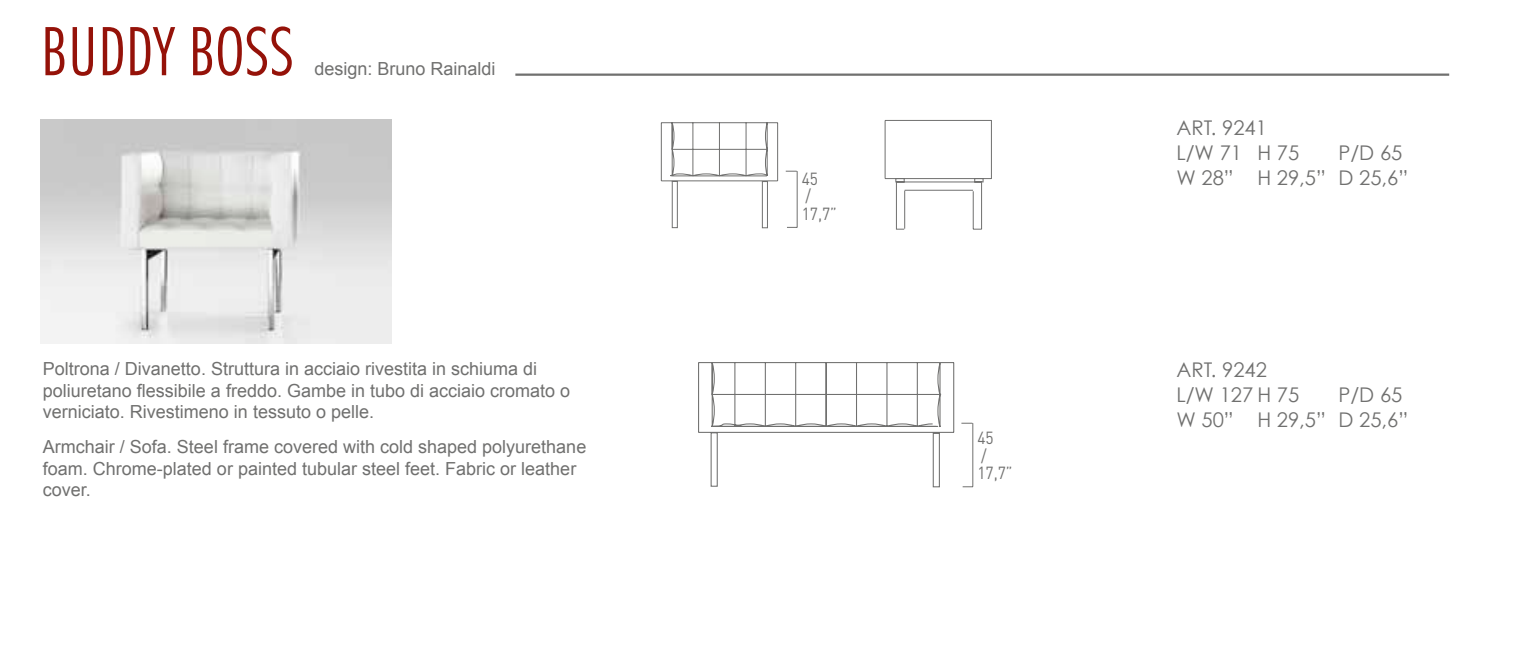
<style>
.page{position:relative;width:1533px;height:664px;background:#fff}
.page>*{position:absolute;margin:0;border:0;box-sizing:border-box;transform-origin:0 0}
.t1{font:300 condensed 67.5px "Futura BT";color:#951209}
.t2{font:20.25px/24.8px "Century Gothic";color:#70706f}
.t3{font:18px/21.6px "Arial";color:#70706f}
.t4{font:17.32px/17.3px "DIN";color:#70706f;scale:.9 1}
</style>
<div class="page">
<img style="left:41px;top:120px;width:350px;height:223px">
<hr style="left:515px;top:73px;width:934px;height:3px;background:#70706f">
<svg style="left:660px;top:122px;width:118px;height:106px"></svg>
<hr style="left:796px;top:171px;width:1px;height:56px;background:#70706f">
<hr style="left:896px;top:182px;width:1px;height:46px;background:#70706f">
<hr style="left:981px;top:183px;width:1px;height:46px;background:#70706f">
<hr style="left:991px;top:120px;width:1px;height:58px;background:#70706f">
<hr style="left:884px;top:120px;width:1px;height:58px;background:#70706f">
<hr style="left:904px;top:190px;width:69px;height:1px;background:#70706f">
<hr style="left:896px;top:181px;width:85px;height:1px;background:#70706f">
<hr style="left:972px;top:191px;width:1px;height:38px;background:#70706f">
<hr style="left:904px;top:191px;width:1px;height:37px;background:#70706f">
<svg style="left:974px;top:179px;width:9px;height:3px"></svg>
<svg style="left:895px;top:179px;width:9px;height:3px"></svg>
<hr style="left:885px;top:178px;width:106px;height:1px;background:#70706f">
<hr style="left:885px;top:120px;width:106px;height:1px;background:#70706f">
<svg style="left:698px;top:362px;width:256px;height:125px"></svg>
<hr style="left:972px;top:423px;width:1px;height:63px;background:#70706f">
<h1 class="t1" style="left:41px;top:10px;width:255px">BUDDY BOSS</h1>
<p class="t3" style="left:314px;top:58px;width:183px">design: Bruno Rainaldi</p>
<p class="t3" style="left:43px;top:358px;width:529px">Poltrona / Divanetto. Struttura in acciaio rivestita in schiuma di poliuretano flessibile a freddo. Gambe in tubo di acciaio cromato o verniciato. Rivestimeno in tessuto o pelle.</p>
<p class="t3" style="left:43px;top:436px;width:545px">Armchair / Sofa. Steel frame covered with cold shaped polyurethane foam. Chrome-plated or painted tubular steel feet. Fabric or leather cover.</p>
<p class="t4" style="left:801px;top:170px;width:41px">45<br>/<br>17,7”</p>
<p class="t4" style="left:977px;top:429px;width:41px">45<br>/<br>17,7”</p>
<p class="t2" style="left:1176px;top:115px;width:124px">ART. 9241<br>L/W 71 H 75</p>
<p class="t2" style="left:1176px;top:140px;width:233px;text-align:right">P/D 65<br>W 28” H 29,5” D 25,6”</p>
<p class="t2" style="left:1176px;top:357px;width:124px">ART. 9242<br>L/W 127 H 75</p>
<p class="t2" style="left:1176px;top:382px;width:233px;text-align:right">P/D 65<br>W 50” H 29,5” D 25,6”</p>
</div>
